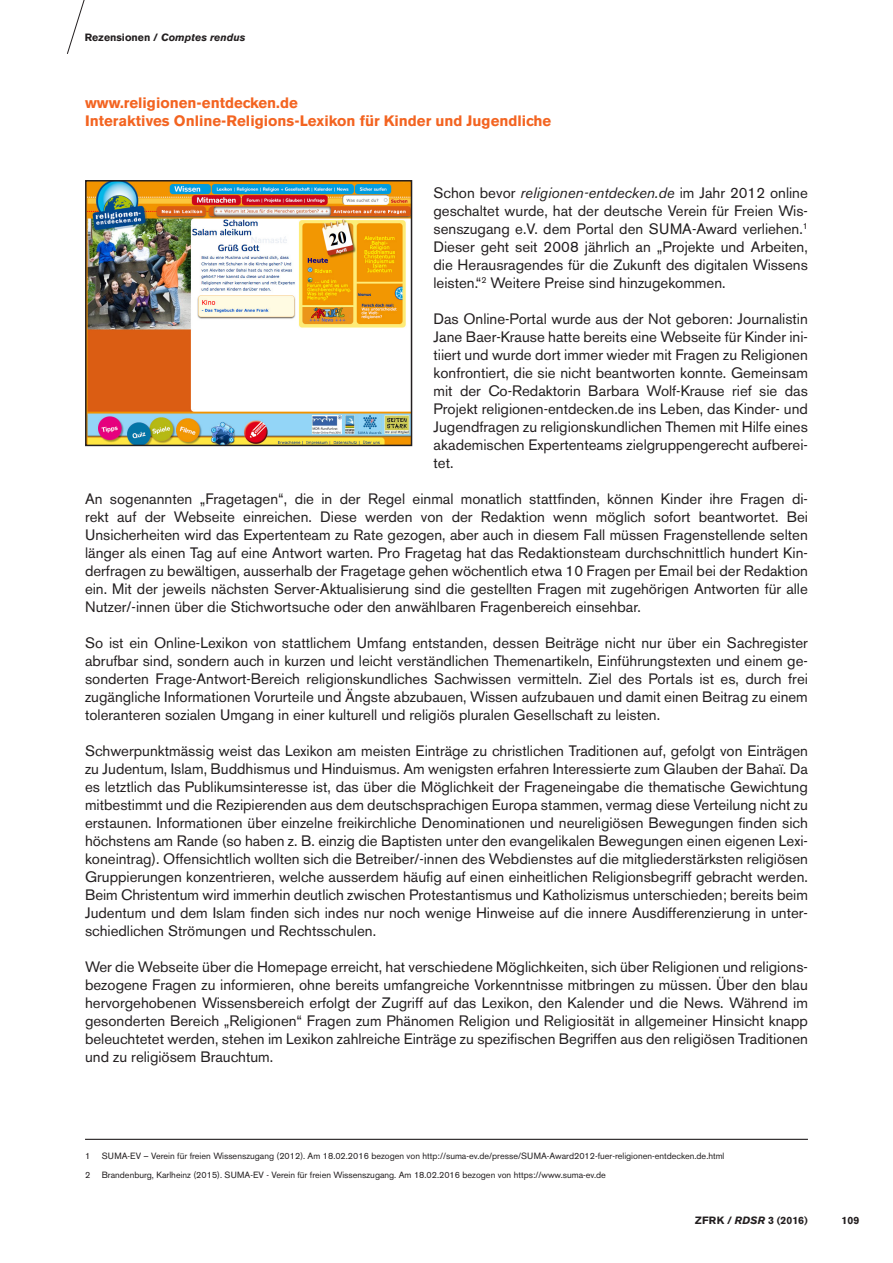
<style>
.page{position:relative;width:893px;height:1263px;background:#fff}
.page>*{position:absolute;margin:0;border:0;box-sizing:border-box;transform-origin:0 0}
.ZRFK_Body{font:15px/18px "Akzidenz Grotesk BE";color:#231f20;text-align:justify}
.ZRFK_Body-2{font:700 15px/18px "Akzidenz Grotesk BE";color:#f36421}
.t1{font:italic 700 10.5px "Akzidenz Grotesk BE";color:#231f20}
.t2{font:700 10.5px "Akzidenz Grotesk BE";color:#231f20}
.ZRFK_Fussnote{font:9px "Akzidenz Grotesk BE";color:#231f20}
.s1{font-style:normal}
.s2{font-style:italic}
</style>
<div class="page">
<svg style="left:67px;top:0;width:18px;height:54px"></svg>
<hr style="left:85px;top:1139px;width:723px;height:1px;background:#231f20">
<img style="left:88px;top:183px;width:321px;height:260px">
<div style="left:85px;top:180px;width:327px;height:266px;border:2px solid #231f20"></div>
<p class="t1" style="left:85px;top:31px;width:162px"><span class="s1">Rezensionen /</span> Comptes rendus</p>
<p class="ZRFK_Body-2" style="left:85px;top:94px;width:468px">www.religionen-entdecken.de<br>Interaktives Online-Religions-Lexikon für Kinder und Jugendliche</p>
<p class="ZRFK_Body" style="left:434px;top:184px;width:376px">Schon bevor <span class="s2">religionen-entdecken.de</span> im Jahr 2012 online geschaltet wurde, hat der deutsche Verein für Freien Wis&shy;senszugang e.V. dem Portal den SUMA-Award verliehen.<sup>1<br></sup>Dieser geht seit 2008 jährlich an „Projekte und Arbeiten, die Herausragendes für die Zukunft des digitalen Wissens leisten.“<sup>2</sup> Weitere Preise sind hinzugekommen.</p>
<p class="ZRFK_Body" style="left:434px;top:310px;width:376px">Das Online-Portal wurde aus der Not geboren: Journalistin Jane Baer-Krause hatte bereits eine Webseite für Kinder ini&shy;tiiert und wurde dort immer wieder mit Fragen zu Religionen konfrontiert, die sie nicht beantworten konnte. Gemeinsam mit der Co-Redaktorin Barbara Wolf-Krause rief sie das Projekt religionen-entdecken.de ins Leben, das Kinder- und Jugendfragen zu religionskundlichen Themen mit Hilfe eines akademischen Expertenteams zielgruppengerecht aufberei&shy;tet.</p>
<p class="ZRFK_Body" style="left:85px;top:490px;width:724px">An sogenannten „Fragetagen“, die in der Regel einmal monatlich stattfinden, können Kinder ihre Fragen di&shy;rekt auf der Webseite einreichen. Diese werden von der Redaktion wenn möglich sofort beantwortet. Bei Unsicherheiten wird das Expertenteam zu Rate gezogen, aber auch in diesem Fall müssen Fragenstellende selten länger als einen Tag auf eine Antwort warten. Pro Fragetag hat das Redaktionsteam durchschnittlich hundert Kin&shy;derfragen zu bewältigen, ausserhalb der Fragetage gehen wöchentlich etwa 10 Fragen per Email bei der Redaktion ein. Mit der jeweils nächsten Server-Aktualisierung sind die gestellten Fragen mit zugehörigen Antworten für alle Nutzer/-innen über die Stichwortsuche oder den anwählbaren Fragenbereich einsehbar.</p>
<p class="ZRFK_Body" style="left:85px;top:634px;width:724px">So ist ein Online-Lexikon von stattlichem Umfang entstanden, dessen Beiträge nicht nur über ein Sachregister abrufbar sind, sondern auch in kurzen und leicht verständlichen Themenartikeln, Einführungstexten und einem ge&shy;sonderten Frage-Antwort-Bereich religionskundliches Sachwissen vermitteln. Ziel des Portals ist es, durch frei zugängliche Informationen Vorurteile und Ängste abzubauen, Wissen aufzubauen und damit einen Beitrag zu einem toleranteren sozialen Umgang in einer kulturell und religiös pluralen Gesellschaft zu leisten.</p>
<p class="ZRFK_Body" style="left:85px;top:742px;width:724px">Schwerpunktmässig weist das Lexikon am meisten Einträge zu christlichen Traditionen auf, gefolgt von Einträgen zu Judentum, Islam, Buddhismus und Hinduismus. Am wenigsten erfahren Interessierte zum Glauben der Bahaï. Da es letztlich das Publikumsinteresse ist, das über die Möglichkeit der Frageneingabe die thematische Gewichtung mitbestimmt und die Rezipierenden aus dem deutschsprachigen Europa stammen, vermag diese Verteilung nicht zu erstaunen. Informationen über einzelne freikirchliche Denominationen und neureligiösen Bewegungen finden sich höchstens am Rande (so haben z. B. einzig die Baptisten unter den evangelikalen Bewegungen einen eigenen Lexi&shy;koneintrag). Offensichtlich wollten sich die Betreiber/-innen des Webdienstes auf die mitgliederstärksten religiösen Gruppierungen konzentrieren, welche ausserdem häufig auf einen einheitlichen Religionsbegriff gebracht werden.<br>Beim Christentum wird immerhin deutlich zwischen Protestantismus und Katholizismus unterschieden; bereits beim Judentum und dem Islam finden sich indes nur noch wenige Hinweise auf die innere Ausdifferenzierung in unter&shy;schiedlichen Strömungen und Rechtsschulen.</p>
<p class="ZRFK_Body" style="left:85px;top:958px;width:724px">Wer die Webseite über die Homepage erreicht, hat verschiedene Möglichkeiten, sich über Religionen und religions&shy;bezogene Fragen zu informieren, ohne bereits umfangreiche Vorkenntnisse mitbringen zu müssen. Über den blau hervorgehobenen Wissensbereich erfolgt der Zugriff auf das Lexikon, den Kalender und die News. Während im gesonderten Bereich „Religionen“ Fragen zum Phänomen Religion und Religiosität in allgemeiner Hinsicht knapp beleuchtetet werden, stehen im Lexikon zahlreiche Einträge zu spezifischen Begriffen aus den religiösen Traditionen und zu religiösem Brauchtum.</p>
<p class="ZRFK_Fussnote" style="left:85px;top:1150px;width:7px">1</p>
<p class="ZRFK_Fussnote" style="left:102px;top:1150px;width:624px">SUMA-EV – Verein für freien Wissenszugang (2012). Am 18.02.2016 bezogen von http://suma-ev.de/presse/SUMA-Award2012-fuer-religionen-entdecken.de.html</p>
<p class="ZRFK_Fussnote" style="left:85px;top:1169px;width:7px">2</p>
<p class="ZRFK_Fussnote" style="left:102px;top:1169px;width:506px">Brandenburg, Karlheinz (2015). SUMA-EV - Verein für freien Wissenszugang. Am 18.02.2016 bezogen von https://www.suma-ev.de</p>
<p class="t2" style="left:695px;top:1214px;width:114px">ZFRK / <span class="s2">RDSR</span> 3 (2016)</p>
<p class="t2" style="left:841px;top:1214px;width:19px">109</p>
</div>
